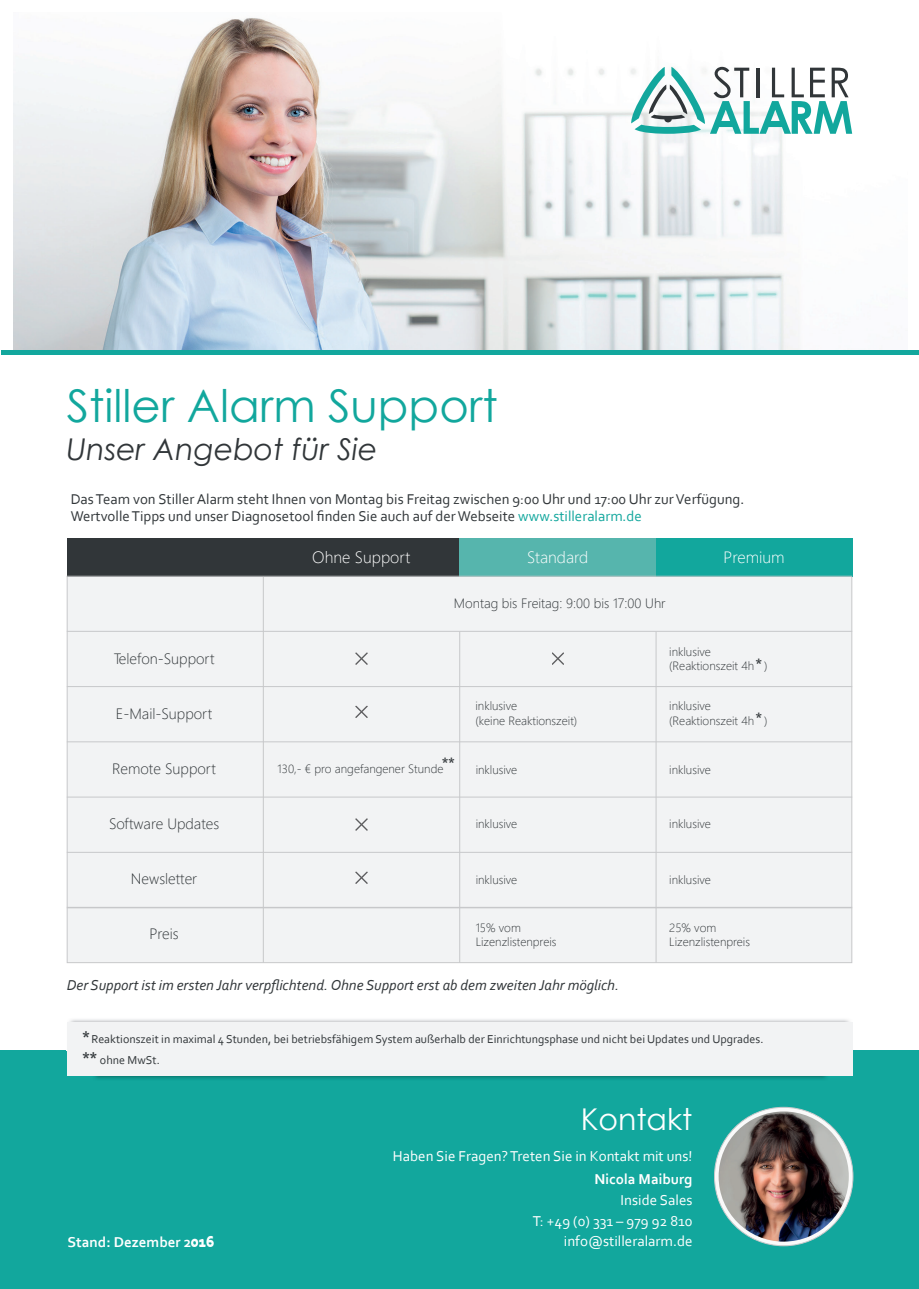
<style>
.page{position:relative;width:919px;height:1289px;background:#fff}
.page>*{position:absolute;margin:0;border:0;box-sizing:border-box;transform-origin:0 0}
.t1{font:45px "Century Gothic";color:#12a79d}
.t2{font:italic 30px "Century Gothic";color:#313639}
.t3{font:30px "Century Gothic";color:#fff}
.t4{font:300 16.35px "Segoe UI";color:#fff}
.t5{font:15px "Corbel";color:#fff}
.t6{font:italic 15px "Corbel";color:#313639}
.t7{font:300 15px "Segoe UI";color:#313639}
.t8{font:700 15px "Corbel";color:#fff}
.t9{font:700 15px "Corbel";color:#313639}
.t10{font:14.85px "Corbel";color:#313639}
.t11{font:300 13.5px "Segoe UI";color:#313639}
.t12{font:700 12.9px "Corbel";color:#313639}
.t13{font:300 12px "Segoe UI";color:#313639}
.t14{font:12px "Corbel";color:#313639}
.s1{color:#12a79d}
</style>
<div class="page">
<img style="left:14px;top:18px;width:839px;height:332px">
<div style="left:0;top:1050px;width:918px;height:238px;background:#12a79d"></div>
<svg style="left:631px;top:67px;width:221px;height:67px"></svg>
<hr style="left:1px;top:350px;width:917px;height:4px;background:#12a79d">
<div style="left:67px;top:576px;width:785px;height:387px;background:#f2f3f4;border:1px solid #c7c8ca"></div>
<hr style="left:263px;top:552px;width:1px;height:410px;background:#c7c8ca">
<div style="left:67px;top:538px;width:392px;height:38px;background:#313639"></div>
<div style="left:459px;top:538px;width:196px;height:38px;background:#56b5ad"></div>
<div style="left:655px;top:538px;width:197px;height:38px;background:#12a79d"></div>
<img style="left:92px;top:1075px;width:737px;height:4px">
<div style="left:67px;top:1022px;width:785px;height:53px;background:#f2f3f4"></div>
<svg style="left:714px;top:1107px;width:138px;height:138px;background:#e5e8ea"></svg>
<img style="left:718px;top:1111px;width:130px;height:130px;border-radius:65px">
<hr style="left:459px;top:631px;width:1px;height:331px;background:#c7c8ca">
<hr style="left:655px;top:631px;width:1px;height:331px;background:#c7c8ca">
<hr style="left:67px;top:631px;width:785px;height:1px;background:#c7c8ca">
<hr style="left:67px;top:576px;width:785px;height:1px;background:#c7c8ca">
<hr style="left:67px;top:686px;width:785px;height:1px;background:#c7c8ca">
<hr style="left:67px;top:741px;width:785px;height:1px;background:#c7c8ca">
<hr style="left:67px;top:906px;width:785px;height:2px;background:#c7c8ca">
<hr style="left:67px;top:852px;width:785px;height:1px;background:#c7c8ca">
<hr style="left:67px;top:796px;width:785px;height:1px;background:#c7c8ca">
<svg style="left:355px;top:652px;width:13px;height:13px"></svg>
<svg style="left:355px;top:705px;width:13px;height:13px"></svg>
<svg style="left:355px;top:818px;width:13px;height:13px"></svg>
<svg style="left:355px;top:871px;width:13px;height:13px"></svg>
<svg style="left:552px;top:652px;width:12px;height:13px"></svg>
<p class="t1" style="left:67px;top:374px;width:432px">Stiller Alarm Support</p>
<p class="t2" style="left:67px;top:428px;width:312px">Unser Angebot für Sie</p>
<p class="t10" style="left:71px;top:489px;width:675px">Das Team von Stiller Alarm steht Ihnen von Montag bis Freitag zwischen 9:00 Uhr und 17:00 Uhr zur Verfügung.</p>
<p class="t10" style="left:71px;top:507px;width:572px">Wertvolle Tipps und unser Diagnosetool finden Sie auch auf der Webseite <span class="s1">www.stilleralarm.de</span></p>
<p class="t4" style="left:312px;top:544px;width:99px">Ohne Support</p>
<p class="t4" style="left:527px;top:544px;width:63px">Standard</p>
<p class="t4" style="left:723px;top:544px;width:63px">Premium</p>
<p class="t11" style="left:454px;top:592px;width:213px">Montag bis Freitag: 9:00 bis 17:00 Uhr</p>
<p class="t7" style="left:114px;top:646px;width:102px">Telefon-Support</p>
<p class="t7" style="left:116px;top:701px;width:98px">E-Mail-Support</p>
<p class="t13" style="left:475px;top:696px;width:43px">inklusive</p>
<p class="t13" style="left:475px;top:710px;width:103px">(keine Reaktionszeit)</p>
<p class="t13" style="left:669px;top:642px;width:43px">inklusive</p>
<p class="t13" style="left:669px;top:656px;width:100px">(Reaktionszeit 4h )</p>
<p class="t13" style="left:669px;top:696px;width:43px">inklusive</p>
<p class="t13" style="left:669px;top:710px;width:100px">(Reaktionszeit 4h )</p>
<p class="t12" style="left:755px;top:654px;width:8px">*</p>
<p class="t12" style="left:755px;top:708px;width:8px">*</p>
<p class="t7" style="left:112px;top:756px;width:105px">Remote Support</p>
<p class="t12" style="left:442px;top:754px;width:15px">**</p>
<p class="t13" style="left:277px;top:759px;width:167px">130,- € pro angefangener Stunde</p>
<p class="t13" style="left:475px;top:760px;width:43px">inklusive</p>
<p class="t13" style="left:669px;top:760px;width:43px">inklusive</p>
<p class="t7" style="left:109px;top:811px;width:112px">Software Updates</p>
<p class="t13" style="left:475px;top:814px;width:43px">inklusive</p>
<p class="t13" style="left:669px;top:814px;width:43px">inklusive</p>
<p class="t7" style="left:131px;top:866px;width:68px">Newsletter</p>
<p class="t7" style="left:149px;top:921px;width:31px">Preis</p>
<p class="t13" style="left:475px;top:869px;width:43px">inklusive</p>
<p class="t13" style="left:475px;top:917px;width:47px">15% vom</p>
<p class="t13" style="left:475px;top:932px;width:82px">Lizenzlistenpreis</p>
<p class="t13" style="left:669px;top:869px;width:43px">inklusive</p>
<p class="t13" style="left:669px;top:917px;width:49px">25% vom</p>
<p class="t13" style="left:669px;top:932px;width:82px">Lizenzlistenpreis</p>
<p class="t6" style="left:67px;top:975px;width:553px">Der Support ist im ersten Jahr verpflichtend. Ohne Support erst ab dem zweiten Jahr möglich.</p>
<p class="t9" style="left:82px;top:1026px;width:9px">*</p>
<p class="t14" style="left:91px;top:1031px;width:673px">Reaktionszeit in maximal 4 Stunden, bei betriebsfähigem System außerhalb der Einrichtungsphase und nicht bei Updates und Upgrades.</p>
<p class="t14" style="left:100px;top:1052px;width:61px">ohne MwSt.</p>
<p class="t9" style="left:82px;top:1048px;width:17px">**</p>
<p class="t8" style="left:68px;top:1232px;width:148px">Stand: Dezember 2016</p>
<p class="t3" style="left:580px;top:1097px;width:113px">Kontakt</p>
<p class="t5" style="left:393px;top:1146px;width:301px">Haben Sie Fragen? Treten Sie in Kontakt mit uns!</p>
<p class="t5" style="left:620px;top:1190px;width:73px">Inside Sales</p>
<p class="t5" style="left:532px;top:1211px;width:161px">T: +49 (0) 331 – 979 92 810</p>
<p class="t5" style="left:564px;top:1231px;width:130px">info@stilleralarm.de</p>
<p class="t8" style="left:594px;top:1169px;width:100px">Nicola Maiburg</p>
</div>
